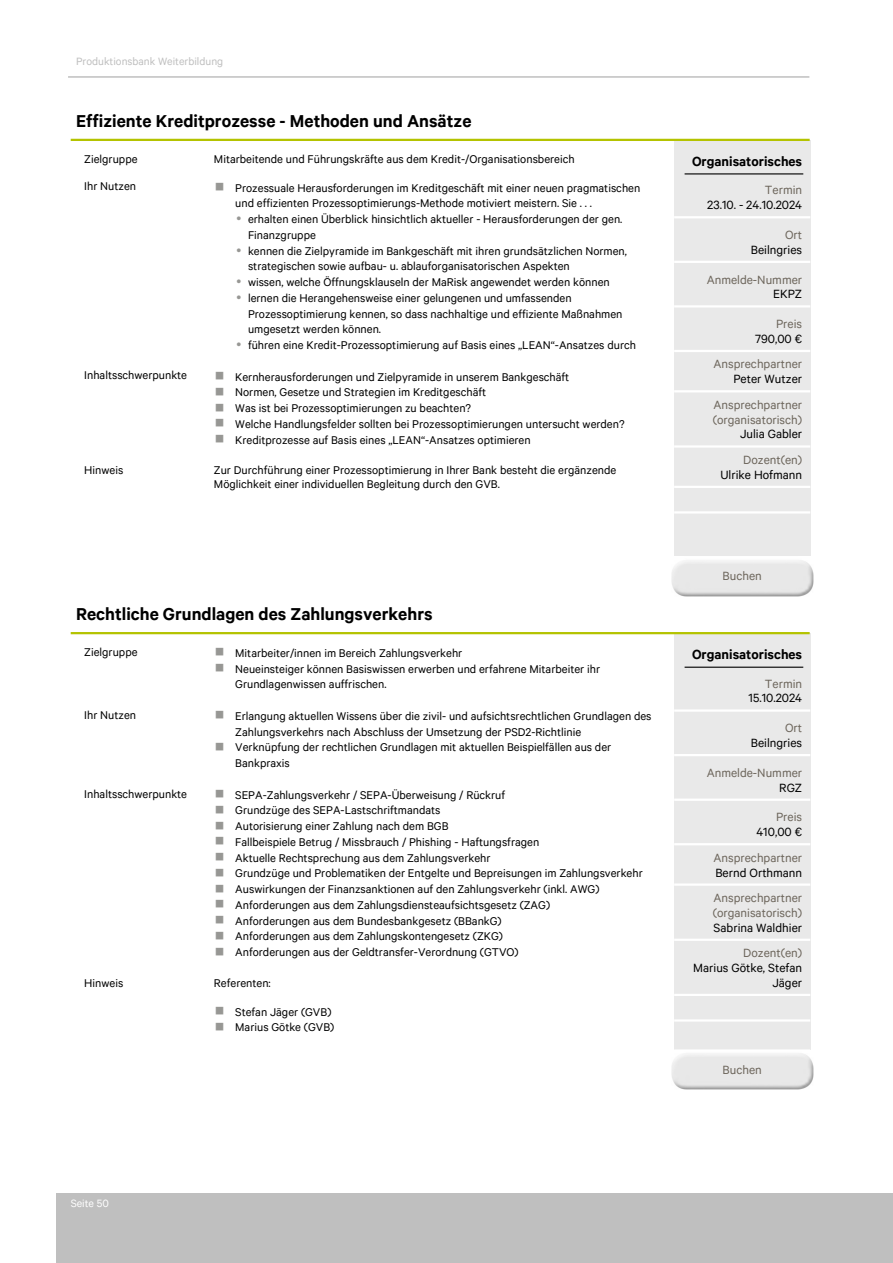
<style>
.page{position:relative;width:893px;height:1263px;background:#fff}
.page>*{position:absolute;margin:0;border:0;box-sizing:border-box;transform-origin:0 0}
.t1{font:600 19.5px "Calibre";color:#000}
.t2{font:600 15px "Calibre";color:#000}
.t3{font:13.5px/14.9px "Calibre";color:#6d665c}
.t4{font:13.5px/14.9px "Calibre";color:#000;text-align:right}
.t5{font:12.75px/15.8px "Calibre";color:#000}
.t6{font:12px "Calibre";color:#bfbfbf}
.t7{font:12px "Calibre";color:#fff}
.s1{color:#979794}
.s2{font-family:"DejaVu Serif";color:#979794}
</style>
<div class="page">
<div style="left:56px;top:1193px;width:836px;height:70px;background:#bfbfbf"></div>
<hr style="left:68px;top:76px;width:741px;height:2px;background:#bfbfbf">
<img style="left:671px;top:560px;width:142px;height:36px">
<img style="left:671px;top:1053px;width:142px;height:36px">
<div style="left:674px;top:170px;width:136px;height:386px;background:#e9e9e9"></div>
<div style="left:674px;top:663px;width:136px;height:386px;background:#e9e9e9"></div>
<div style="left:674px;top:140px;width:136px;height:30px;background:#e9e9e9"></div>
<hr style="left:674px;top:216px;width:136px;height:2px;background:#fff">
<hr style="left:674px;top:261px;width:136px;height:2px;background:#fff">
<hr style="left:674px;top:305px;width:136px;height:3px;background:#fff">
<hr style="left:674px;top:350px;width:136px;height:2px;background:#fff">
<hr style="left:674px;top:390px;width:136px;height:2px;background:#fff">
<hr style="left:674px;top:445px;width:136px;height:3px;background:#fff">
<hr style="left:674px;top:486px;width:136px;height:2px;background:#fff">
<hr style="left:674px;top:511px;width:136px;height:3px;background:#fff">
<div style="left:674px;top:633px;width:136px;height:30px;background:#e9e9e9"></div>
<hr style="left:674px;top:709px;width:136px;height:3px;background:#fff">
<hr style="left:674px;top:754px;width:136px;height:2px;background:#fff">
<hr style="left:674px;top:799px;width:136px;height:2px;background:#fff">
<hr style="left:674px;top:843px;width:136px;height:2px;background:#fff">
<hr style="left:674px;top:883px;width:136px;height:3px;background:#fff">
<hr style="left:674px;top:939px;width:136px;height:2px;background:#fff">
<hr style="left:674px;top:994px;width:136px;height:2px;background:#fff">
<hr style="left:674px;top:1019px;width:136px;height:3px;background:#fff">
<hr style="left:71px;top:139px;width:738px;height:2px;background:#b4c300">
<hr style="left:71px;top:632px;width:738px;height:2px;background:#b4c300">
<hr style="left:684px;top:173px;width:119px;height:1px;background:#000">
<hr style="left:684px;top:667px;width:119px;height:1px;background:#000">
<p class="t6" style="left:76px;top:54px;width:148px">Produktionsbank Weiterbildung</p>
<h1 class="t1" style="left:76px;top:109px;width:397px">Effiziente Kreditprozesse - Methoden und Ansätze</h1>
<p class="t5" style="left:84px;top:150px;width:55px">Zielgruppe</p>
<p class="t5" style="left:214px;top:150px;width:362px">Mitarbeitende und Führungskräfte aus dem Kredit-/Organisationsbereich</p>
<p class="t5" style="left:84px;top:178px;width:53px">Ihr Nutzen</p>
<p class="t5" style="left:235px;top:179px;width:406px;text-indent:-21px"><span class="s1">▪</span> Prozessuale Herausforderungen im Kreditgeschäft mit einer neuen pragmatischen und effizienten Prozessoptimierungs-Methode motiviert meistern. Sie . . .</p>
<p class="t5" style="left:248px;top:211px;width:376px;text-indent:-13px"><span class="s2">•</span> erhalten einen Überblick hinsichtlich aktueller - Herausforderungen der gen.<br>Finanzgruppe</p>
<p class="t5" style="left:248px;top:242px;width:380px;text-indent:-13px"><span class="s2">•</span> kennen die Zielpyramide im Bankgeschäft mit ihren grundsätzlichen Normen, strategischen sowie aufbau- u. ablauforganisatorischen Aspekten</p>
<p class="t5" style="left:235px;top:274px;width:376px"><span class="s2">•</span> wissen, welche Öffnungsklauseln der MaRisk angewendet werden können</p>
<p class="t5" style="left:248px;top:290px;width:376px;text-indent:-13px"><span class="s2">•</span> lernen die Herangehensweise einer gelungenen und umfassenden<br>Prozessoptimierung kennen, so dass nachhaltige und effiziente Maßnahmen umgesetzt werden können.</p>
<p class="t5" style="left:235px;top:337px;width:402px"><span class="s2">•</span> führen eine Kredit-Prozessoptimierung auf Basis eines „LEAN“-Ansatzes durch</p>
<p class="t5" style="left:84px;top:368px;width:486px">Inhaltsschwerpunkte <span class="s1">▪</span> Kernherausforderungen und Zielpyramide in unserem Bankgeschäft</p>
<p class="t5" style="left:214px;top:384px;width:274px"><span class="s1">▪</span> Normen, Gesetze und Strategien im Kreditgeschäft</p>
<p class="t5" style="left:214px;top:400px;width:259px"><span class="s1">▪</span> Was ist bei Prozessoptimierungen zu beachten?</p>
<p class="t5" style="left:214px;top:416px;width:412px"><span class="s1">▪</span> Welche Handlungsfelder sollten bei Prozessoptimierungen untersucht werden?</p>
<p class="t5" style="left:214px;top:431px;width:318px"><span class="s1">▪</span> Kreditprozesse auf Basis eines „LEAN“-Ansatzes optimieren</p>
<p class="t5" style="left:84px;top:462px;width:40px">Hinweis</p>
<p class="t5" style="left:214px;top:463px;width:404px;line-height:14px">Zur Durchführung einer Prozessoptimierung in Ihrer Bank besteht die ergänzende<br>Möglichkeit einer individuellen Begleitung durch den GVB.</p>
<h1 class="t1" style="left:76px;top:603px;width:358px">Rechtliche Grundlagen des Zahlungsverkehrs</h1>
<p class="t5" style="left:84px;top:643px;width:55px">Zielgruppe</p>
<p class="t5" style="left:214px;top:645px;width:250px"><span class="s1">▪</span> Mitarbeiter/innen im Bereich Zahlungsverkehr</p>
<p class="t5" style="left:235px;top:660px;width:366px;text-indent:-21px"><span class="s1">▪</span> Neueinsteiger können Basiswissen erwerben und erfahrene Mitarbeiter ihr<br>Grundlagenwissen auffrischen.</p>
<p class="t5" style="left:84px;top:706px;width:53px">Ihr Nutzen</p>
<p class="t5" style="left:235px;top:708px;width:418px;text-indent:-21px"><span class="s1">▪</span> Erlangung aktuellen Wissens über die zivil- und aufsichtsrechtlichen Grundlagen des<br>Zahlungsverkehrs nach Abschluss der Umsetzung der PSD2-Richtlinie</p>
<p class="t5" style="left:235px;top:739px;width:377px;text-indent:-21px"><span class="s1">▪</span> Verknüpfung der rechtlichen Grundlagen mit aktuellen Beispielfällen aus der<br>Bankpraxis</p>
<p class="t5" style="left:84px;top:786px;width:422px">Inhaltsschwerpunkte <span class="s1">▪</span> SEPA-Zahlungsverkehr / SEPA-Überweisung / Rückruf</p>
<p class="t5" style="left:214px;top:802px;width:228px"><span class="s1">▪</span> Grundzüge des SEPA-Lastschriftmandats</p>
<p class="t5" style="left:214px;top:818px;width:236px"><span class="s1">▪</span> Autorisierung einer Zahlung nach dem BGB</p>
<p class="t5" style="left:214px;top:834px;width:327px"><span class="s1">▪</span> Fallbeispiele Betrug / Missbrauch / Phishing - Haftungsfragen</p>
<p class="t5" style="left:214px;top:849px;width:278px"><span class="s1">▪</span> Aktuelle Rechtsprechung aus dem Zahlungsverkehr</p>
<p class="t5" style="left:214px;top:865px;width:430px"><span class="s1">▪</span> Grundzüge und Problematiken der Entgelte und Bepreisungen im Zahlungsverkehr</p>
<p class="t5" style="left:214px;top:881px;width:387px"><span class="s1">▪</span> Auswirkungen der Finanzsanktionen auf den Zahlungsverkehr (inkl. AWG)</p>
<p class="t5" style="left:214px;top:897px;width:337px"><span class="s1">▪</span> Anforderungen aus dem Zahlungsdiensteaufsichtsgesetz (ZAG)</p>
<p class="t5" style="left:214px;top:912px;width:289px"><span class="s1">▪</span> Anforderungen aus dem Bundesbankgesetz (BBankG)</p>
<p class="t5" style="left:214px;top:928px;width:290px"><span class="s1">▪</span> Anforderungen aus dem Zahlungskontengesetz (ZKG)</p>
<p class="t5" style="left:214px;top:944px;width:306px"><span class="s1">▪</span> Anforderungen aus der Geldtransfer-Verordnung (GTVO)</p>
<p class="t5" style="left:84px;top:974px;width:40px">Hinweis</p>
<p class="t5" style="left:214px;top:974px;width:58px">Referenten:</p>
<p class="t5" style="left:214px;top:1003px;width:119px"><span class="s1">▪</span> Stefan Jäger (GVB)</p>
<p class="t5" style="left:214px;top:1019px;width:122px"><span class="s1">▪</span> Marius Götke (GVB)</p>
<p class="t2" style="left:692px;top:153px;width:112px">Organisatorisches</p>
<p class="t3" style="left:764px;top:182px;width:39px">Termin</p>
<p class="t4" style="left:707px;top:197px;width:96px">23.10. - 24.10.2024</p>
<p class="t3" style="left:785px;top:227px;width:19px">Ort</p>
<p class="t4" style="left:750px;top:242px;width:53px">Beilngries</p>
<p class="t3" style="left:706px;top:271px;width:97px">Anmelde-Nummer</p>
<p class="t4" style="left:773px;top:286px;width:31px">EKPZ</p>
<p class="t3" style="left:776px;top:316px;width:28px">Preis</p>
<p class="t4" style="left:755px;top:331px;width:49px">790,00 €</p>
<p class="t3" style="left:713px;top:356px;width:90px">Ansprechpartner</p>
<p class="t4" style="left:733px;top:371px;width:70px">Peter Wutzer</p>
<p class="t3" style="left:712px;top:397px;width:91px">Ansprechpartner (organisatorisch)</p>
<p class="t4" style="left:740px;top:426px;width:64px">Julia Gabler</p>
<p class="t3" style="left:743px;top:452px;width:60px">Dozent(en)</p>
<p class="t4" style="left:720px;top:467px;width:83px">Ulrike Hofmann</p>
<p class="t3" style="left:722px;top:568px;width:41px">Buchen</p>
<p class="t2" style="left:692px;top:646px;width:112px">Organisatorisches</p>
<p class="t3" style="left:764px;top:676px;width:39px">Termin</p>
<p class="t4" style="left:748px;top:690px;width:55px">15.10.2024</p>
<p class="t3" style="left:785px;top:720px;width:19px">Ort</p>
<p class="t4" style="left:750px;top:735px;width:53px">Beilngries</p>
<p class="t3" style="left:706px;top:765px;width:97px">Anmelde-Nummer</p>
<p class="t4" style="left:779px;top:779px;width:24px">RGZ</p>
<p class="t3" style="left:776px;top:809px;width:28px">Preis</p>
<p class="t4" style="left:756px;top:824px;width:47px">410,00 €</p>
<p class="t3" style="left:713px;top:850px;width:90px">Ansprechpartner</p>
<p class="t4" style="left:715px;top:864px;width:88px">Bernd Orthmann</p>
<p class="t3" style="left:712px;top:890px;width:91px">Ansprechpartner (organisatorisch)</p>
<p class="t4" style="left:713px;top:920px;width:90px">Sabrina Waldhier</p>
<p class="t3" style="left:743px;top:945px;width:60px">Dozent(en)</p>
<p class="t4" style="left:693px;top:960px;width:110px">Marius Götke, Stefan<br>Jäger</p>
<p class="t3" style="left:722px;top:1062px;width:41px">Buchen</p>
<p class="t7" style="left:71px;top:1196px;width:40px">Seite 50</p>
</div>
